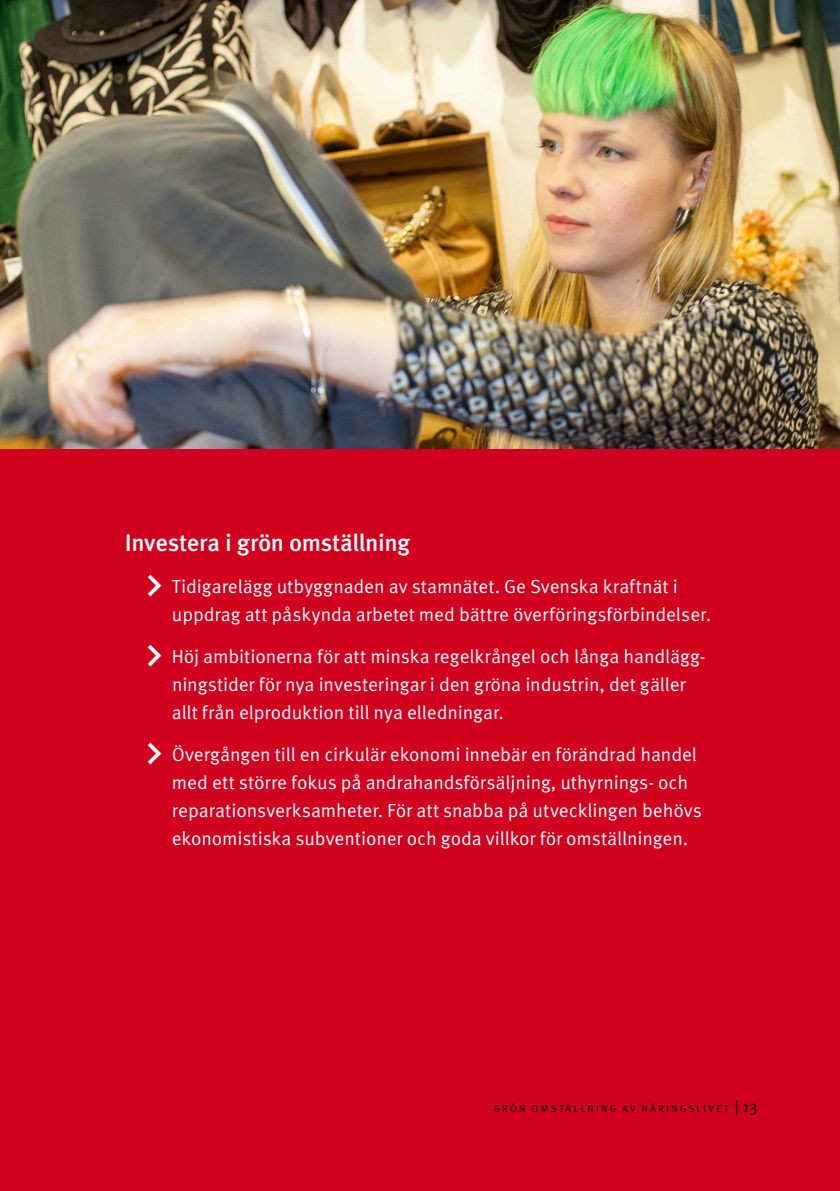
<style>
.page{position:relative;width:840px;height:1191px;background:#fff}
.page>*{position:absolute;margin:0;border:0;box-sizing:border-box;transform-origin:0 0}
.t1{font:500 24px "Meta Pro";letter-spacing:-.015em;color:#fff}
.t2{font:19px/28px "Meta Pro";letter-spacing:-.005em;color:#fff}
.t3{font:16px "Meta Pro";color:#1a171c}
.t4{font:10px "Meta Pro";color:#1a171c}
.s1{font-family:"Enighet";font-size:48px}
.s2{font-size:10px}
</style>
<div class="page">
<div style="left:0;top:0;width:839px;height:1191px;background:#d2001f"></div>
<img style="left:0;top:0;width:839px;height:448px">
<p class="t1" style="left:125px;top:527px;width:287px">Investera i grön omställning</p>
<p class="t2" style="left:172px;top:573px;width:540px;text-indent:-29px"><span class="s1">•</span> Tidigarelägg utbyggnaden av stamnätet. Ge Svenska kraftnät i uppdrag att påskynda arbetet med bättre överföringsförbindelser.</p>
<p class="t2" style="left:172px;top:643px;width:535px;text-indent:-29px"><span class="s1">•</span> Höj ambitionerna för att minska regelkrångel och långa handlägg&shy;ningstider för nya investeringar i den gröna industrin, det gäller allt från elproduktion till nya elledningar.</p>
<p class="t2" style="left:172px;top:741px;width:531px;text-indent:-29px"><span class="s1">•</span> Övergången till en cirkulär ekonomi innebär en förändrad handel med ett större fokus på andrahandsförsäljning, uthyrnings- och reparationsverksamheter. För att snabba på utvecklingen behövs ekonomistiska subventioner och goda villkor för omställningen.</p>
<p class="t4" style="left:493px;top:1101px;width:47px">Gr ön omställ</p>
<p class="t4" style="left:587px;top:1101px;width:43px">ning av</p>
<p class="t4" style="left:641px;top:1101px;width:16px">näri</p>
<p class="t4" style="left:670px;top:1101px;width:17px">ngsliv</p>
<p class="t3" style="left:716px;top:1096px;width:43px"><span class="s2">et</span> | 13</p>
</div>
